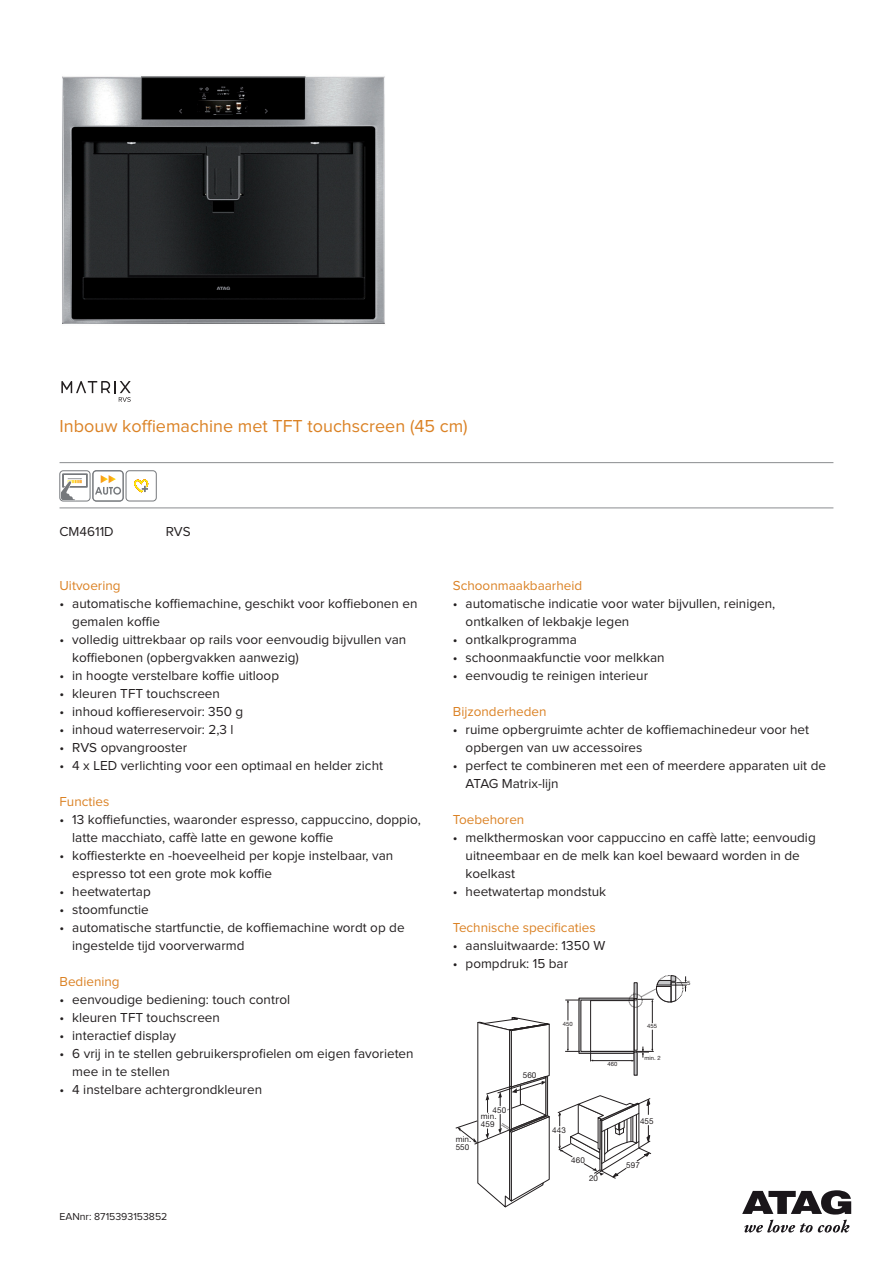
<style>
.page{position:relative;width:893px;height:1263px;background:#fff}
.page>*{position:absolute;margin:0;border:0;box-sizing:border-box;transform-origin:0 0}
.t1{font:18px "Proxima Nova";color:#db8225}
.t2{font:13.5px/18px "Proxima Nova";color:#231f20}
.t3{font:13.5px "Proxima Nova";color:#db8225}
.t4{font:10.5px "Proxima Nova";color:#231f20}
.t5{font:8.1px/8.1px "Helvetica Neue";letter-spacing:.01em;color:#231f20}
.t6{font:5.85px "Helvetica Neue LT Std";letter-spacing:.01em;color:#231f20}
</style>
<div class="page">
<hr style="left:60px;top:462px;width:773px;height:1px;background:#8a8c8f">
<hr style="left:60px;top:508px;width:773px;height:1px;background:#8a8c8f">
<svg style="left:744px;top:1220px;width:105px;height:12px"></svg>
<svg style="left:742px;top:1190px;width:109px;height:24px"></svg>
<img style="left:62px;top:76px;width:323px;height:248px">
<div style="left:60px;top:470px;width:30px;height:31px;border:1px solid #75787c;border-radius:3px"></div>
<svg style="left:61px;top:473px;width:27px;height:27px"></svg>
<div style="left:93px;top:470px;width:30px;height:31px;border:1px solid #75787c;border-radius:3px"></div>
<svg style="left:95px;top:475px;width:26px;height:20px"></svg>
<div style="left:126px;top:470px;width:31px;height:31px;border:1px solid #75787c;border-radius:3px"></div>
<svg style="left:134px;top:480px;width:15px;height:13px"></svg>
<svg style="left:558px;top:1095px;width:93px;height:83px"></svg>
<svg style="left:455px;top:1017px;width:95px;height:190px"></svg>
<svg style="left:565px;top:975px;width:122px;height:87px"></svg>
<div style="left:590px;top:1000px;width:44px;height:51px;border:1px solid #231f20"></div>
<svg style="left:61px;top:381px;width:70px;height:21px"></svg>
<h1 class="t1" style="left:60px;top:418px;width:410px">Inbouw koffiemachine met TFT touchscreen (45 cm)</h1>
<p class="t2" style="left:60px;top:523px;width:56px">CM4611D</p>
<p class="t2" style="left:166px;top:523px;width:26px">RVS</p>
<p class="t3" style="left:60px;top:579px;width:63px">Uitvoering</p>
<p class="t2" style="left:72px;top:595px;width:347px;text-indent:-13px">• automatische koffiemachine, geschikt voor koffiebonen en gemalen koffie</p>
<p class="t2" style="left:72px;top:631px;width:336px;text-indent:-13px">• volledig uittrekbaar op rails voor eenvoudig bijvullen van koffiebonen (opbergvakken aanwezig)</p>
<p class="t2" style="left:60px;top:667px;width:221px">• in hoogte verstelbare koffie uitloop</p>
<p class="t2" style="left:60px;top:685px;width:162px">• kleuren TFT touchscreen</p>
<p class="t2" style="left:60px;top:703px;width:185px">• inhoud koffiereservoir: 350 g</p>
<p class="t2" style="left:60px;top:721px;width:176px">• inhoud waterreservoir: 2,3 l</p>
<p class="t2" style="left:60px;top:739px;width:129px">• RVS opvangrooster</p>
<p class="t2" style="left:60px;top:757px;width:325px">• 4 x LED verlichting voor een optimaal en helder zicht</p>
<p class="t3" style="left:60px;top:795px;width:51px">Functies</p>
<p class="t2" style="left:72px;top:811px;width:350px;text-indent:-13px">• 13 koffiefuncties, waaronder espresso, cappuccino, doppio, latte macchiato, caffè latte en gewone koffie</p>
<p class="t2" style="left:72px;top:847px;width:323px;text-indent:-13px">• koffiesterkte en -hoeveelheid per kopje instelbaar, van espresso tot een grote mok koffie</p>
<p class="t2" style="left:60px;top:883px;width:93px">• heetwatertap</p>
<p class="t2" style="left:60px;top:901px;width:91px">• stoomfunctie</p>
<p class="t2" style="left:72px;top:919px;width:334px;text-indent:-13px">• automatische startfunctie, de koffiemachine wordt op de ingestelde tijd voorverwarmd</p>
<p class="t3" style="left:60px;top:975px;width:62px">Bediening</p>
<p class="t2" style="left:60px;top:991px;width:232px">• eenvoudige bediening: touch control</p>
<p class="t2" style="left:60px;top:1009px;width:162px">• kleuren TFT touchscreen</p>
<p class="t2" style="left:60px;top:1027px;width:118px">• interactief display</p>
<p class="t2" style="left:72px;top:1045px;width:343px;text-indent:-13px">• 6 vrij in te stellen gebruikersprofielen om eigen favorieten mee in te stellen</p>
<p class="t2" style="left:60px;top:1081px;width:204px">• 4 instelbare achtergrondkleuren</p>
<p class="t4" style="left:60px;top:1212px;width:109px">EANnr: 8715393153852</p>
<p class="t3" style="left:453px;top:579px;width:131px">Schoonmaakbaarheid</p>
<p class="t2" style="left:466px;top:595px;width:311px;text-indent:-13px">• automatische indicatie voor water bijvullen, reinigen, ontkalken of lekbakje legen</p>
<p class="t2" style="left:453px;top:631px;width:126px">• ontkalkprogramma</p>
<p class="t2" style="left:453px;top:649px;width:213px">• schoonmaakfunctie voor melkkan</p>
<p class="t2" style="left:453px;top:667px;width:197px">• eenvoudig te reinigen interieur</p>
<p class="t3" style="left:453px;top:705px;width:95px">Bijzonderheden</p>
<p class="t2" style="left:466px;top:721px;width:345px;text-indent:-13px">• ruime opbergruimte achter de koffiemachinedeur voor het opbergen van uw accessoires</p>
<p class="t2" style="left:466px;top:757px;width:362px;text-indent:-13px">• perfect te combineren met een of meerdere apparaten uit de<br>ATAG Matrix-lijn</p>
<p class="t3" style="left:453px;top:813px;width:73px">Toebehoren</p>
<p class="t2" style="left:466px;top:829px;width:352px;text-indent:-13px">• melkthermoskan voor cappuccino en caffè latte; eenvoudig uitneembaar en de melk kan koel bewaard worden in de koelkast</p>
<p class="t2" style="left:453px;top:883px;width:155px">• heetwatertap mondstuk</p>
<p class="t3" style="left:453px;top:921px;width:144px">Technische specificaties</p>
<p class="t2" style="left:453px;top:937px;width:154px">• aansluitwaarde: 1350 W</p>
<p class="t2" style="left:453px;top:955px;width:117px">• pompdruk: 15 bar</p>
<p class="t5" style="left:456px;top:1134px;width:17px">min.<br>550</p>
<p class="t5" style="left:481px;top:1106px;width:27px;line-height:6.6px;text-indent:12px">450 min.</p>
<p class="t5" style="left:481px;top:1120px;width:15px">459</p>
<p class="t5" style="left:523px;top:1071px;width:15px">560</p>
<p class="t6" style="left:563px;top:1020px;width:11px">450</p>
<p class="t6" style="left:607px;top:1060px;width:11px">460</p>
<p class="t6" style="left:647px;top:1023px;width:11px">455</p>
<p class="t6" style="left:644px;top:1054px;width:18px">min. 2</p>
<p class="t5" style="left:552px;top:1125px;width:15px">443</p>
<p class="t5" style="left:571px;top:1155px;width:15px">460</p>
<p class="t5" style="left:589px;top:1174px;width:11px">20</p>
<p class="t5" style="left:640px;top:1117px;width:15px">455</p>
<p class="t5" style="left:626px;top:1160px;width:15px">597</p>
<p class="t6" style="left:687px;top:979px;width:5px">5</p>
</div>
